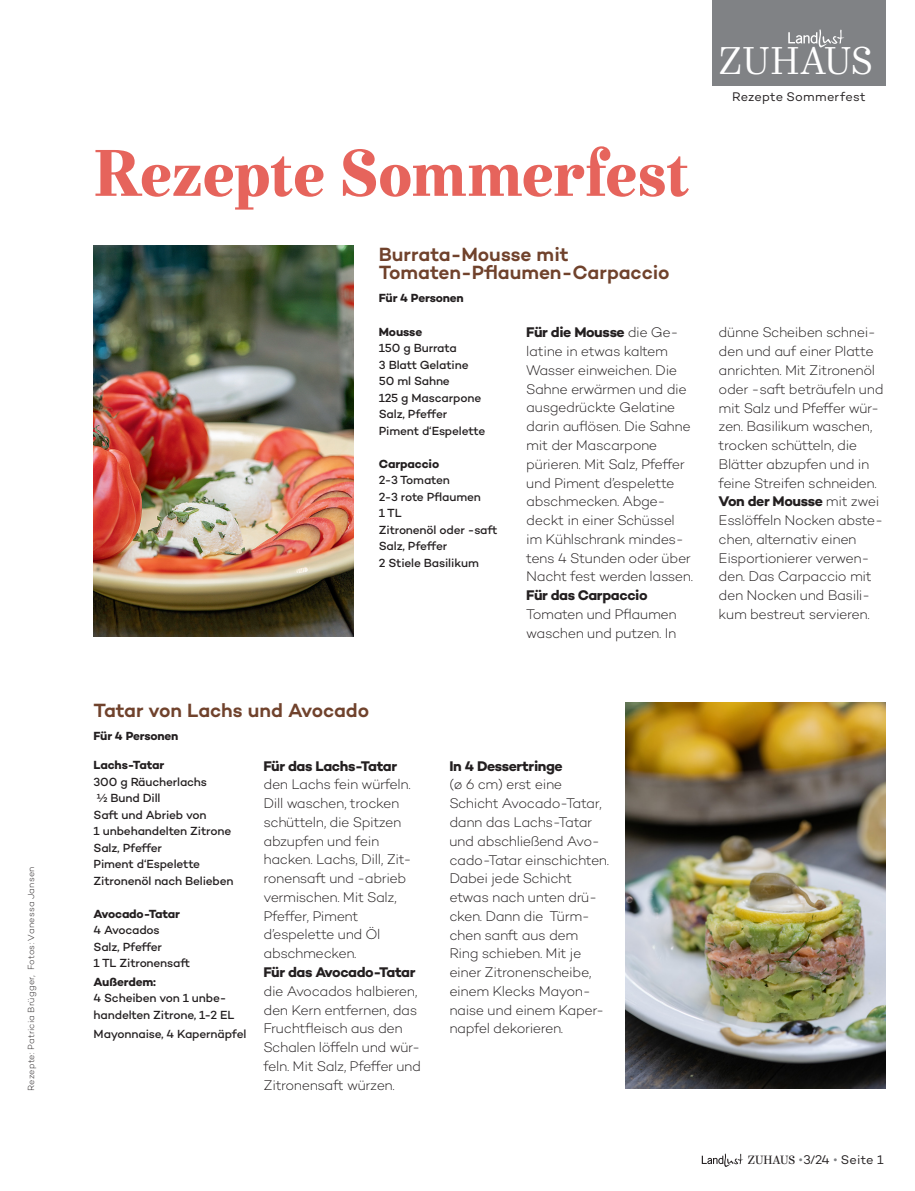
<style>
.page{position:relative;width:915px;height:1191px;background:#fff}
.page>*{position:absolute;margin:0;border:0;box-sizing:border-box;transform-origin:0 0}
.t1{font:900 66px "Urge Text";letter-spacing:-.005em;color:#e6645c}
.t2{font:38.7px "Urge Text";letter-spacing:.01em;color:#fff}
.t3{font:600 19.5px/18.8px "Campton";color:#70422c}
.t4{font:300 14.25px/18.8px "Campton";letter-spacing:-.03em;color:#231f20}
.t5{font:700 14.25px "Campton";letter-spacing:-.03em;color:#231f20}
.t6{font:12.75px "Campton";letter-spacing:.015em;color:#231f20}
.t7{font:500 12px/16.5px "Campton";letter-spacing:-.015em;color:#231f20}
.t8{font:700 12px "Campton";letter-spacing:-.015em;color:#231f20}
.t9{font:600 12px "Urge Text";letter-spacing:.005em;color:#231f20}
.t10{font:300 9px "Campton";letter-spacing:.025em;color:#231f20}
.s1{font-weight:700}
.s2{font-family:"DIN Condensed";font-weight:400;color:#808285}
.s3{font-family:"Campton";font-weight:400;font-size:12.9px}
.s4{font-family:"DIN Condensed";font-weight:400}
.s5{font-family:"Campton";font-weight:400;font-size:12.75px}
</style>
<div class="page">
<div style="left:712px;top:0;width:173px;height:85px;background:#808285"></div>
<svg style="left:701px;top:1153px;width:42px;height:14px"></svg>
<svg style="left:788px;top:29px;width:55px;height:18px"></svg>
<img style="left:94px;top:245px;width:259px;height:392px">
<img style="left:625px;top:702px;width:260px;height:386px">
<p class="t10" style="left:25px;top:1090px;width:226px;rotate:-90deg">Rezepte: Patricia Brügger, Fotos: Vanessa Jansen</p>
<h1 class="t1" style="left:94px;top:133px;width:596px">Rezepte Sommerfest</h1>
<h3 class="t3" style="left:379px;top:244px;width:292px">Burrata-Mousse mit<br>Tomaten-Pflaumen-Carpaccio</h3>
<p class="t8" style="left:379px;top:290px;width:86px">Für 4 Personen</p>
<p class="t8" style="left:379px;top:324px;width:45px">Mousse</p>
<p class="t7" style="left:379px;top:339px;width:108px">150 g Burrata<br>3 Blatt Gelatine<br>50 ml Sahne<br>125 g Mascarpone<br>Salz, Pfeffer<br>Piment d‘Espelette</p>
<p class="t8" style="left:379px;top:456px;width:62px">Carpaccio</p>
<p class="t7" style="left:379px;top:471px;width:120px">2-3 Tomaten<br>2-3 rote Pflaumen<br>1 TL<br>Zitronenöl oder -saft<br>Salz, Pfeffer<br>2 Stiele Basilikum</p>
<p class="t4" style="left:526px;top:323px;width:168px"><span class="s1">Für die Mousse</span> die Ge&shy;latine in etwas kaltem<br>Wasser einweichen. Die<br>Sahne erwärmen und die ausgedrückte Gelatine darin auflösen. Die Sahne mit der Mascarpone pürieren. Mit Salz, Pfeffer und Piment d’espelette abschmecken. Abge&shy;deckt in einer Schüssel im Kühlschrank mindes&shy;tens 4 Stunden oder über<br>Nacht fest werden lassen.</p>
<p class="t5" style="left:526px;top:586px;width:123px">Für das Carpaccio</p>
<p class="t4" style="left:526px;top:604px;width:152px">Tomaten und Pflaumen waschen und putzen. In</p>
<h3 class="t3" style="left:94px;top:701px;width:277px">Tatar von Lachs und Avocado</h3>
<p class="t8" style="left:94px;top:728px;width:86px">Für 4 Personen</p>
<p class="t5" style="left:263px;top:756px;width:135px">Für das Lachs-Tatar</p>
<p class="t4" style="left:263px;top:775px;width:149px">den Lachs fein würfeln.<br>Dill waschen, trocken schütteln, die Spitzen abzupfen und fein hacken. Lachs, Dill, Zit&shy;ronensaft und -abrieb vermischen. Mit Salz,<br>Pfeffer, Piment d’espelette und Öl abschmecken.</p>
<p class="t5" style="left:263px;top:963px;width:153px">Für das Avocado-Tatar</p>
<p class="t4" style="left:263px;top:981px;width:159px">die Avocados halbieren, den Kern entfernen, das<br>Fruchtfleisch aus den<br>Schalen löffeln und wür&shy;feln. Mit Salz, Pfeffer und<br>Zitronensaft würzen.</p>
<p class="t8" style="left:94px;top:757px;width:72px">Lachs-Tatar</p>
<p class="t7" style="left:94px;top:773px;width:141px">300 g Räucherlachs<br>½ Bund Dill<br>Saft und Abrieb von<br>1 unbehandelten Zitrone<br>Salz, Pfeffer<br>Piment d‘Espelette<br>Zitronenöl nach Belieben</p>
<p class="t8" style="left:94px;top:906px;width:88px">Avocado-Tatar</p>
<p class="t7" style="left:94px;top:921px;width:98px">4 Avocados<br>Salz, Pfeffer<br>1 TL Zitronensaft</p>
<p class="t8" style="left:94px;top:974px;width:64px">Außerdem:</p>
<p class="t7" style="left:94px;top:989px;width:142px">4 Scheiben von 1 unbe&shy;handelten Zitrone, 1-2 EL</p>
<p class="t7" style="left:94px;top:1025px;width:154px">Mayonnaise, 4 Kapernäpfel</p>
<p class="t5" style="left:449px;top:756px;width:115px">In 4 Dessertringe</p>
<p class="t4" style="left:449px;top:775px;width:161px">(ø 6 cm) erst eine<br>Schicht Avocado-Tatar, dann das Lachs-Tatar und abschließend Avo&shy;cado-Tatar einschichten.<br>Dabei jede Schicht etwas nach unten drü&shy;cken. Dann die Türm&shy;chen sanft aus dem<br>Ring schieben. Mit je einer Zitronenscheibe, einem Klecks Mayon&shy;naise und einem Kaper&shy;napfel dekorieren.</p>
<h2 class="t2" style="left:718px;top:38px;width:155px">ZUHAUS</h2>
<p class="t6" style="left:731px;top:89px;width:135px">Rezepte Sommerfest</p>
<p class="t4" style="left:718px;top:323px;width:166px">dünne Scheiben schnei&shy;den und auf einer Platte anrichten. Mit Zitronenöl oder -saft beträufeln und mit Salz und Pfeffer wür&shy;zen. Basilikum waschen, trocken schütteln, die<br>Blätter abzupfen und in feine Streifen schneiden.<br><span class="s1">Von der Mousse</span> mit zwei<br>Esslöffeln Nocken abste&shy;chen, alternativ einen<br>Eisportionierer verwen&shy;den. Das Carpaccio mit den Nocken und Basili&shy;kum bestreut servieren.</p>
<p class="t9" style="left:747px;top:1152px;width:137px">ZUHAUS <span class="s2">•</span><span class="s3">3</span><span class="s4">/</span><span class="s3">24</span> <span class="s2">•</span> <span class="s5">Seite 1</span></p>
</div>
